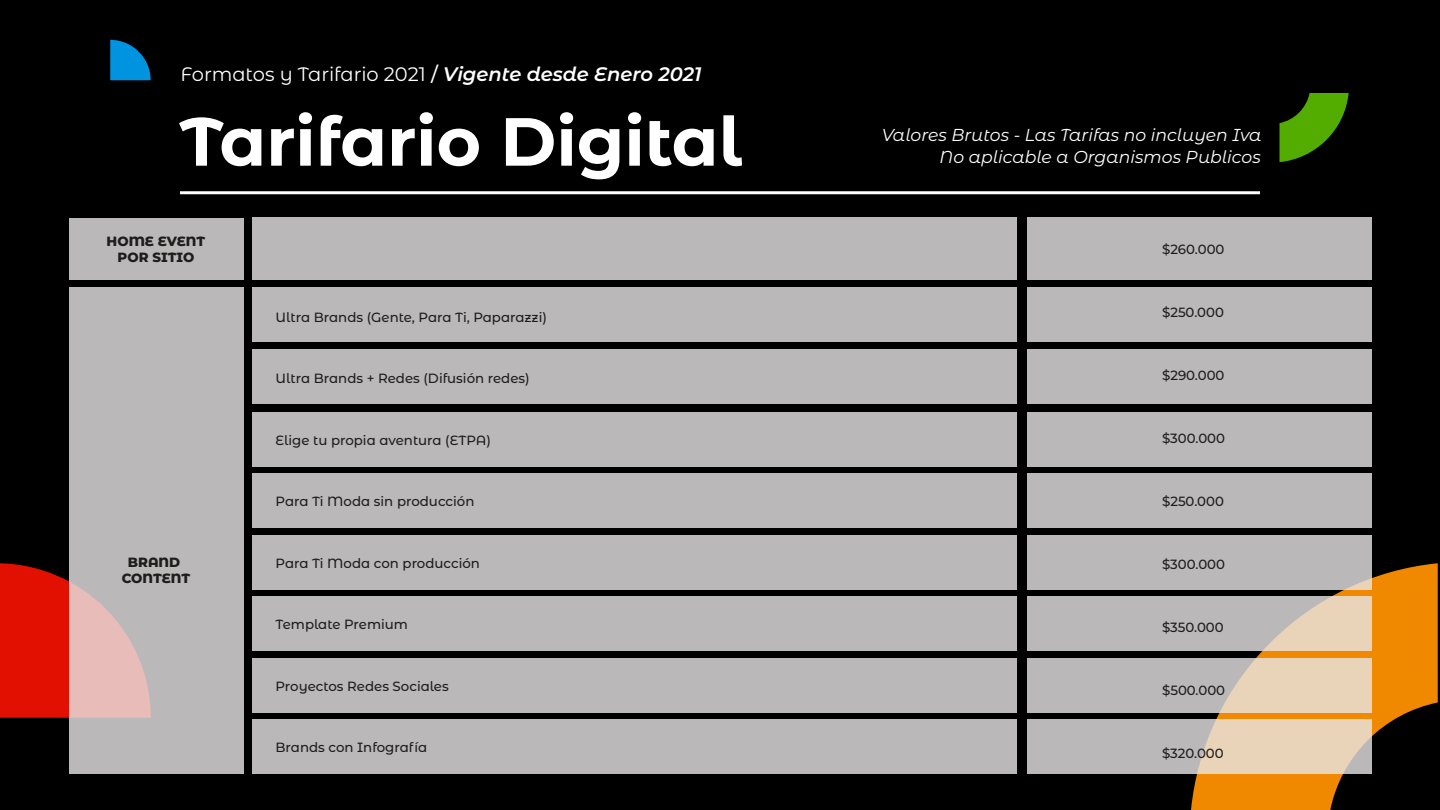
<style>
.page{position:relative;width:1440px;height:810px;background:#000}
.page>*{position:absolute;margin:0;border:0;box-sizing:border-box;transform-origin:0 0}
.t1{font:700 67.95px "Montserrat Alternates";color:#fff}
.t2{font:19.5px "Montserrat Alternates";color:#fff}
.t3{font:italic 17.25px/21.8px "Montserrat Alternates";color:#fff;text-align:right}
.t4{font:500 13.35px "Montserrat Alternates";color:#1d1d1b}
.t5{font:800 13.35px/16px "Montserrat Alternates";color:#1d1d1b;text-align:center}
.s1{font-weight:500}
.s2{font-weight:600;font-style:italic}
</style>
<div class="page">
<hr style="left:180px;top:191px;width:1080px;height:3px;background:#fff">
<svg style="left:110px;top:40px;width:41px;height:40px"></svg>
<svg style="left:1280px;top:93px;width:69px;height:69px"></svg>
<div style="left:0;top:563px;width:69px;height:155px;background:#e21000"></div>
<svg style="left:1191px;top:563px;width:247px;height:247px;fill:#f08800"></svg>
<svg style="left:69px;top:287px;width:174px;height:487px;background:#beb8b9"></svg>
<div style="left:69px;top:218px;width:174px;height:62px;background:#bab8b9"></div>
<div style="left:252px;top:287px;width:765px;height:55px;background:#bab8b9"></div>
<div style="left:1027px;top:287px;width:345px;height:55px;background:#bab8b9"></div>
<div style="left:252px;top:349px;width:765px;height:55px;background:#bab8b9"></div>
<div style="left:1027px;top:349px;width:345px;height:55px;background:#bab8b9"></div>
<div style="left:252px;top:412px;width:765px;height:54px;background:#bab8b9"></div>
<div style="left:1027px;top:412px;width:345px;height:54px;background:#bab8b9"></div>
<div style="left:252px;top:473px;width:765px;height:55px;background:#bab8b9"></div>
<div style="left:1027px;top:473px;width:345px;height:55px;background:#bab8b9"></div>
<div style="left:252px;top:535px;width:765px;height:55px;background:#bab8b9"></div>
<div style="left:1027px;top:535px;width:345px;height:55px;background:#bab8b9"></div>
<div style="left:252px;top:596px;width:765px;height:55px;background:#bab8b9"></div>
<svg style="left:1027px;top:596px;width:345px;height:55px;background:#c4beb9"></svg>
<div style="left:252px;top:658px;width:765px;height:55px;background:#bab8b9"></div>
<svg style="left:1027px;top:658px;width:345px;height:55px;background:#ccc3b9"></svg>
<div style="left:252px;top:719px;width:765px;height:55px;background:#bab8b9"></div>
<svg style="left:1027px;top:719px;width:345px;height:55px;background:#cfc4b9"></svg>
<div style="left:252px;top:218px;width:765px;height:62px;background:#bab8b9"></div>
<div style="left:1027px;top:218px;width:345px;height:62px;background:#bab8b9"></div>
<h2 class="t2" style="left:181px;top:60px;width:522px">Formatos y Tarifario 2021 <span class="s1">/</span> <span class="s2">Vigente desde Enero 2021</span></h2>
<h1 class="t1" style="left:180px;top:93px;width:564px">Tarifario Digital</h1>
<p class="t3" style="left:882px;top:123px;width:381px">Valores Brutos - Las Tarifas no incluyen Iva<br>No aplicable a Organismos Publicos</p>
<p class="t5" style="left:107px;top:233px;width:100px">HOME EVENT<br>POR SITIO</p>
<p class="t4" style="left:1162px;top:240px;width:64px">$260.000</p>
<p class="t4" style="left:276px;top:308px;width:273px">Ultra Brands (Gente, Para Ti, Paparazzi)</p>
<p class="t4" style="left:1162px;top:303px;width:63px">$250.000</p>
<p class="t4" style="left:276px;top:369px;width:256px">Ultra Brands + Redes (Difusión redes)</p>
<p class="t4" style="left:1162px;top:366px;width:64px">$290.000</p>
<p class="t4" style="left:276px;top:431px;width:217px">Elige tu propia aventura (ETPA)</p>
<p class="t4" style="left:1162px;top:429px;width:65px">$300.000</p>
<p class="t4" style="left:276px;top:492px;width:200px">Para Ti Moda sin producción</p>
<p class="t4" style="left:1162px;top:492px;width:63px">$250.000</p>
<p class="t5" style="left:122px;top:553px;width:70px">BRAND<br>CONTENT</p>
<p class="t4" style="left:276px;top:554px;width:206px">Para Ti Moda con producción</p>
<p class="t4" style="left:1162px;top:555px;width:65px">$300.000</p>
<p class="t4" style="left:276px;top:615px;width:134px">Template Premium</p>
<p class="t4" style="left:1162px;top:618px;width:63px">$350.000</p>
<p class="t4" style="left:276px;top:677px;width:175px">Proyectos Redes Sociales</p>
<p class="t4" style="left:1162px;top:681px;width:65px">$500.000</p>
<p class="t4" style="left:276px;top:738px;width:153px">Brands con Infografía</p>
<p class="t4" style="left:1162px;top:744px;width:63px">$320.000</p>
</div>
